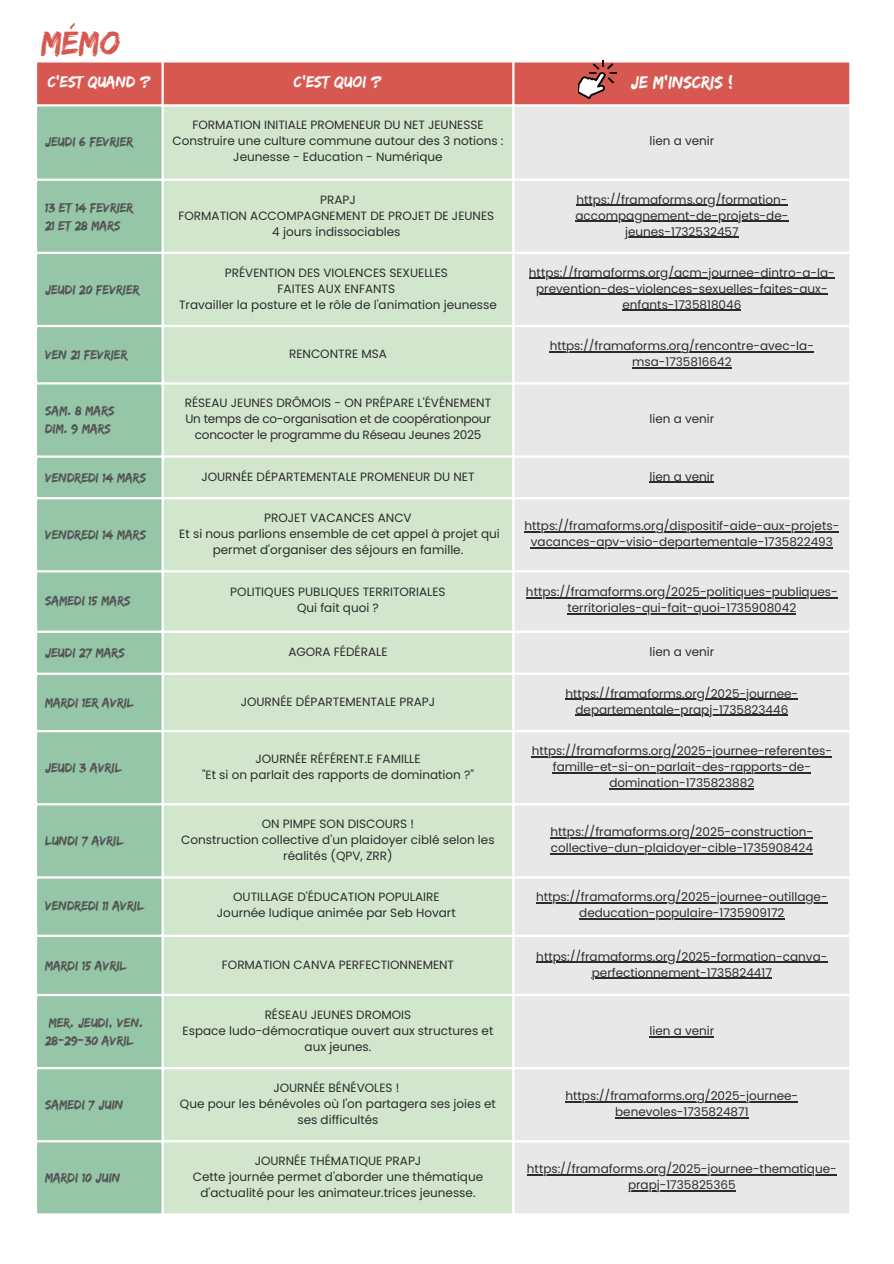
<style>
.page{position:relative;width:894px;height:1264px;background:#fff}
.page>*{position:absolute;margin:0;border:0;box-sizing:border-box;transform-origin:0 0}
.t1{font:34.5px "Edo";color:#d65850}
.t2{font:18px "Edo";color:#fff}
.t3{font:16.5px "Edo";color:#fff}
.t4{font:13.5px/18px "Edo";color:#545454}
.t5{font:12px/16px "Poppins";color:#2c2c2c;text-align:center}
.t6{font:12px/16px "Poppins";letter-spacing:-.02em;color:#2c2c2c;text-align:center}
</style>
<div class="page">
<div style="left:37px;top:62px;width:812px;height:42px;background:#d65850"></div>
<div style="left:37px;top:106px;width:124px;height:1107px;background:#95c6a7"></div>
<div style="left:164px;top:106px;width:348px;height:1107px;background:#d1e6cd"></div>
<div style="left:514px;top:106px;width:335px;height:1107px;background:#e8e8e8"></div>
<hr style="left:576px;top:205px;width:211px;height:1px;background:#2c2c2c">
<hr style="left:575px;top:221px;width:213px;height:1px;background:#2c2c2c">
<hr style="left:625px;top:237px;width:113px;height:1px;background:#2c2c2c">
<hr style="left:528px;top:278px;width:306px;height:1px;background:#2c2c2c">
<hr style="left:536px;top:294px;width:291px;height:1px;background:#2c2c2c">
<hr style="left:622px;top:310px;width:119px;height:1px;background:#2c2c2c">
<hr style="left:549px;top:351px;width:264px;height:1px;background:#2c2c2c">
<hr style="left:632px;top:367px;width:99px;height:1px;background:#2c2c2c">
<hr style="left:649px;top:481px;width:65px;height:1px;background:#2c2c2c">
<hr style="left:524px;top:531px;width:315px;height:1px;background:#2c2c2c">
<hr style="left:530px;top:547px;width:302px;height:1px;background:#2c2c2c">
<hr style="left:526px;top:597px;width:311px;height:1px;background:#2c2c2c">
<hr style="left:567px;top:613px;width:229px;height:1px;background:#2c2c2c">
<hr style="left:565px;top:698px;width:233px;height:1px;background:#2c2c2c">
<hr style="left:575px;top:714px;width:213px;height:1px;background:#2c2c2c">
<hr style="left:531px;top:756px;width:300px;height:1px;background:#2c2c2c">
<hr style="left:552px;top:772px;width:258px;height:1px;background:#2c2c2c">
<hr style="left:609px;top:788px;width:145px;height:1px;background:#2c2c2c">
<hr style="left:550px;top:837px;width:263px;height:1px;background:#2c2c2c">
<hr style="left:550px;top:853px;width:262px;height:1px;background:#2c2c2c">
<hr style="left:536px;top:902px;width:291px;height:1px;background:#2c2c2c">
<hr style="left:579px;top:918px;width:205px;height:1px;background:#2c2c2c">
<hr style="left:536px;top:961px;width:291px;height:1px;background:#2c2c2c">
<hr style="left:591px;top:977px;width:180px;height:1px;background:#2c2c2c">
<hr style="left:649px;top:1036px;width:65px;height:1px;background:#2c2c2c">
<hr style="left:565px;top:1101px;width:233px;height:1px;background:#2c2c2c">
<hr style="left:615px;top:1117px;width:133px;height:1px;background:#2c2c2c">
<hr style="left:527px;top:1174px;width:309px;height:1px;background:#2c2c2c">
<hr style="left:627px;top:1190px;width:108px;height:1px;background:#2c2c2c">
<hr style="left:161px;top:62px;width:3px;height:1151px;background:#fff">
<hr style="left:512px;top:62px;width:2px;height:1151px;background:#fff">
<hr style="left:35px;top:178px;width:816px;height:3px;background:#fff">
<hr style="left:35px;top:252px;width:816px;height:2px;background:#fff">
<hr style="left:35px;top:325px;width:816px;height:2px;background:#fff">
<hr style="left:35px;top:382px;width:816px;height:2px;background:#fff">
<hr style="left:35px;top:455px;width:816px;height:2px;background:#fff">
<hr style="left:35px;top:497px;width:816px;height:2px;background:#fff">
<hr style="left:35px;top:570px;width:816px;height:2px;background:#fff">
<hr style="left:35px;top:630px;width:816px;height:3px;background:#fff">
<hr style="left:35px;top:672px;width:816px;height:3px;background:#fff">
<hr style="left:35px;top:730px;width:816px;height:2px;background:#fff">
<hr style="left:35px;top:803px;width:816px;height:2px;background:#fff">
<hr style="left:35px;top:876px;width:816px;height:2px;background:#fff">
<hr style="left:35px;top:934px;width:816px;height:3px;background:#fff">
<hr style="left:35px;top:993px;width:816px;height:3px;background:#fff">
<hr style="left:35px;top:1067px;width:816px;height:2px;background:#fff">
<hr style="left:35px;top:1140px;width:816px;height:2px;background:#fff">
<img style="left:578px;top:60px;width:38px;height:38px">
<h1 class="t1" style="left:41px;top:22px;width:81px">MÉMO</h1>
<h1 class="t3" style="left:48px;top:72px;width:105px">C'EST QUAND ?</h1>
<p class="t3" style="left:294px;top:72px;width:89px">C'EST QUOI ?</p>
<p class="t2" style="left:630px;top:72px;width:103px">JE M'INSCRIS !</p>
<p class="t4" style="left:45px;top:133px;width:90px">JEUDI 6 FEVRIER</p>
<p class="t4" style="left:45px;top:198px;width:90px">13 ET 14 FEVRIER</p>
<p class="t4" style="left:45px;top:216px;width:77px">21 ET 28 MARS</p>
<p class="t4" style="left:45px;top:280px;width:96px">JEUDI 20 FEVRIER</p>
<p class="t5" style="left:172px;top:117px;width:332px">FORMATION INITIALE PROMENEUR DU NET JEUNESSE<br>Construire une culture commune autour des 3 notions :<br>Jeunesse - Education - Numérique</p>
<p class="t5" style="left:649px;top:133px;width:66px">lien a venir</p>
<p class="t5" style="left:178px;top:191px;width:317px">PRAPJ<br>FORMATION ACCOMPAGNEMENT DE PROJET DE JEUNES<br>4 jours indissociables</p>
<p class="t5" style="left:576px;top:191px;width:212px">https://framaforms.org/formation-</p>
<p class="t5" style="left:575px;top:207px;width:214px">accompagnement-de-projets-de-</p>
<p class="t5" style="left:625px;top:223px;width:115px">jeunes-1732532457</p>
<p class="t5" style="left:179px;top:265px;width:319px">PRÉVENTION DES VIOLENCES SEXUELLES<br>FAITES AUX ENFANTS<br>Travailler la posture et le rôle de l'animation jeunesse</p>
<p class="t5" style="left:528px;top:265px;width:307px">https://framaforms.org/acm-journee-dintro-a-la-</p>
<p class="t5" style="left:536px;top:281px;width:293px">prevention-des-violences-sexuelles-faites-aux&shy;enfants-1735818046</p>
<p class="t4" style="left:45px;top:345px;width:84px">VEN 21 FEVRIER</p>
<p class="t5" style="left:289px;top:346px;width:99px">RENCONTRE MSA</p>
<p class="t5" style="left:549px;top:338px;width:266px">https://framaforms.org/rencontre-avec-la&shy;msa-1735816642</p>
<p class="t4" style="left:45px;top:402px;width:71px">SAM. 8 MARS</p>
<p class="t4" style="left:45px;top:420px;width:68px">DIM. 9 MARS</p>
<p class="t6" style="left:185px;top:395px;width:308px">RÉSEAU JEUNES DRÔMOIS - ON PRÉPARE L'ÉVÉNEMENT<br>Un temps de co-organisation et de coopérationpour concocter le programme du Réseau Jeunes 2025</p>
<p class="t5" style="left:649px;top:411px;width:66px">lien a venir</p>
<p class="t4" style="left:45px;top:468px;width:103px">VENDREDI 14 MARS</p>
<p class="t5" style="left:201px;top:468px;width:275px">JOURNÉE DÉPARTEMENTALE PROMENEUR DU NET</p>
<p class="t5" style="left:649px;top:468px;width:66px">lien a venir</p>
<p class="t4" style="left:45px;top:525px;width:103px">VENDREDI 14 MARS</p>
<p class="t5" style="left:179px;top:510px;width:322px">PROJET VACANCES ANCV<br>Et si nous parlions ensemble de cet appel à projet qui permet d'organiser des séjours en famille.</p>
<p class="t5" style="left:524px;top:518px;width:316px">https://framaforms.org/dispositif-aide-aux-projets-</p>
<p class="t5" style="left:530px;top:534px;width:303px">vacances-apv-visio-departementale-1735822493</p>
<p class="t4" style="left:45px;top:591px;width:87px">SAMEDI 15 MARS</p>
<p class="t5" style="left:230px;top:584px;width:217px">POLITIQUES PUBLIQUES TERRITORIALES<br>Qui fait quoi ?</p>
<p class="t5" style="left:526px;top:584px;width:313px">https://framaforms.org/2025-politiques-publiques-</p>
<p class="t5" style="left:567px;top:600px;width:230px">territoriales-qui-fait-quoi-1735908042</p>
<p class="t4" style="left:45px;top:643px;width:81px">JEUDI 27 MARS</p>
<p class="t5" style="left:288px;top:643px;width:101px">AGORA FÉDÉRALE</p>
<p class="t5" style="left:649px;top:643px;width:66px">lien a venir</p>
<p class="t4" style="left:45px;top:693px;width:90px">MARDI 1ER AVRIL</p>
<p class="t5" style="left:240px;top:693px;width:196px">JOURNÉE DÉPARTEMENTALE PRAPJ</p>
<p class="t5" style="left:565px;top:685px;width:234px">https://framaforms.org/2025-journee-</p>
<p class="t5" style="left:575px;top:701px;width:214px">departementale-prapj-1735823446</p>
<p class="t4" style="left:45px;top:758px;width:78px">JEUDI 3 AVRIL</p>
<p class="t5" style="left:202px;top:751px;width:273px">JOURNÉE RÉFÉRENT.E FAMILLE<br>"Et si on parlait des rapports de domination ?"</p>
<p class="t5" style="left:531px;top:743px;width:302px">https://framaforms.org/2025-journee-referentes-</p>
<p class="t5" style="left:552px;top:759px;width:260px">famille-et-si-on-parlait-des-rapports-de&shy;domination-1735823882</p>
<p class="t4" style="left:45px;top:831px;width:80px">LUNDI 7 AVRIL</p>
<p class="t5" style="left:181px;top:816px;width:315px">ON PIMPE SON DISCOURS !<br>Construction collective d'un plaidoyer ciblé selon les réalités (QPV, ZRR)</p>
<p class="t5" style="left:550px;top:824px;width:264px">https://framaforms.org/2025-construction-</p>
<p class="t5" style="left:550px;top:840px;width:263px">collective-dun-plaidoyer-cible-1735908424</p>
<p class="t4" style="left:45px;top:896px;width:100px">VENDREDI 11 AVRIL</p>
<p class="t5" style="left:217px;top:889px;width:240px">OUTILLAGE D'ÉDUCATION POPULAIRE<br>Journée ludique animée par Seb Hovart</p>
<p class="t5" style="left:536px;top:889px;width:293px">https://framaforms.org/2025-journee-outillage-</p>
<p class="t5" style="left:579px;top:905px;width:207px">deducation-populaire-1735909172</p>
<p class="t4" style="left:45px;top:956px;width:83px">MARDI 15 AVRIL</p>
<p class="t5" style="left:222px;top:956px;width:234px">FORMATION CANVA PERFECTIONNEMENT</p>
<p class="t5" style="left:536px;top:948px;width:292px">https://framaforms.org/2025-formation-canva&shy;perfectionnement-1735824417</p>
<p class="t4" style="left:45px;top:1013px;width:100px">MER. JEUDI, VEN.<br>28-29-30 AVRIL</p>
<p class="t5" style="left:182px;top:1006px;width:312px">RÉSEAU JEUNES DROMOIS<br>Espace ludo-démocratique ouvert aux structures et aux jeunes.</p>
<p class="t5" style="left:649px;top:1022px;width:66px">lien a venir</p>
<p class="t4" style="left:45px;top:1095px;width:80px">SAMEDI 7 JUIN</p>
<p class="t4" style="left:45px;top:1168px;width:77px">MARDI 10 JUIN</p>
<p class="t5" style="left:180px;top:1079px;width:317px">JOURNÉE BÉNÉVOLES !<br>Que pour les bénévoles où l'on partagera ses joies et ses difficultés</p>
<p class="t5" style="left:565px;top:1087px;width:234px">https://framaforms.org/2025-journee&shy;benevoles-1735824871</p>
<p class="t5" style="left:193px;top:1153px;width:292px">JOURNÉE THÉMATIQUE PRAPJ<br>Cette journée permet d'aborder une thématique d'actualité pour les animateur.trices jeunesse.</p>
<p class="t5" style="left:527px;top:1161px;width:311px">https://framaforms.org/2025-journee-thematique&shy;prapj-1735825365</p>
</div>
